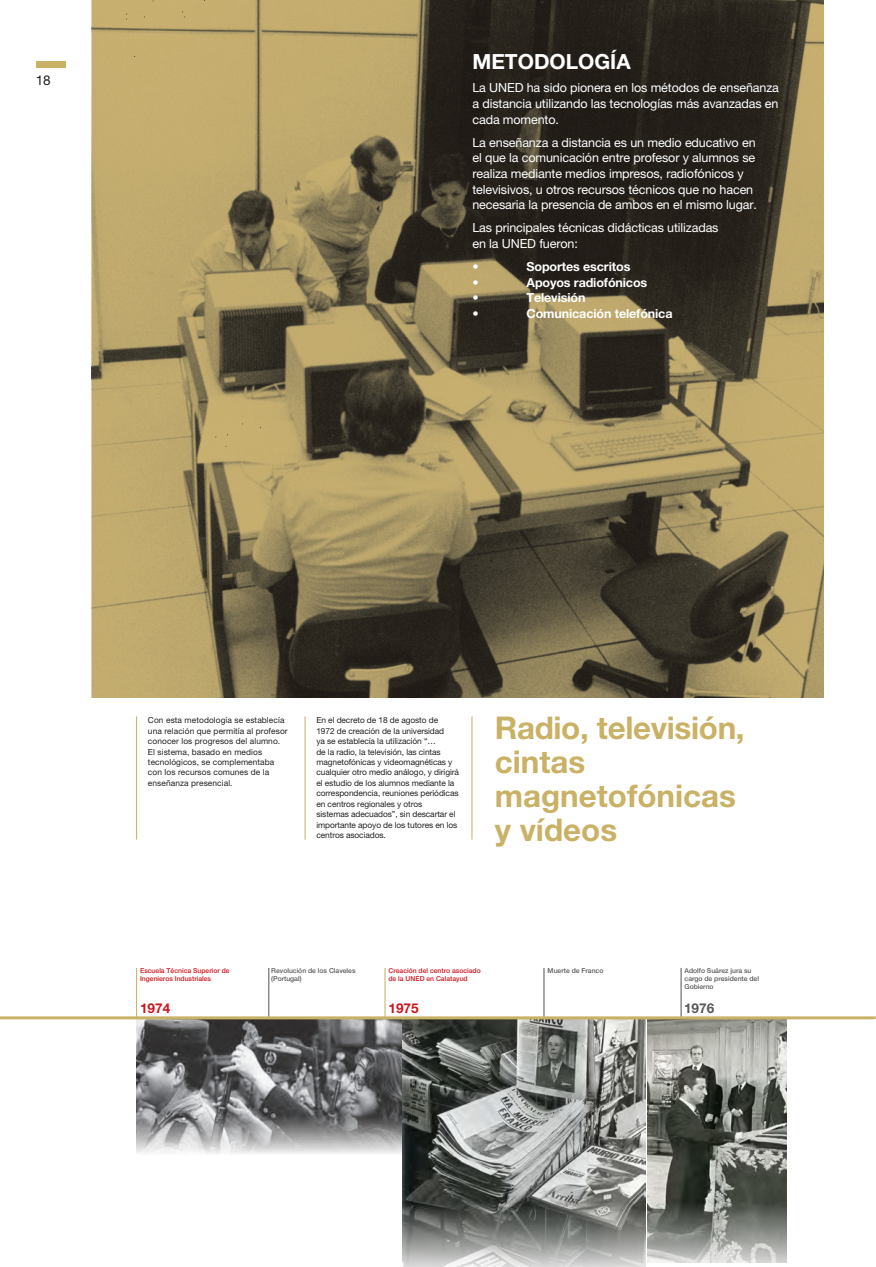
<style>
.page{position:relative;width:876px;height:1267px;background:#fff}
.page>*{position:absolute;margin:0;border:0;box-sizing:border-box;transform-origin:0 0}
.t1{font:700 31.35px/33.9px "Helvetica Neue";color:#c9b165}
.t2{font:700 20.85px "Helvetica Neue";color:#fff}
.t3{font:700 13.5px "Helvetica Neue";color:#cd151d}
.t4{font:700 13.5px "Helvetica Neue";color:#57585a}
.t5{font:13.5px "Helvetica Neue";color:#231f20}
.t6{font:12.6px/15.6px "Helvetica Neue";letter-spacing:-.01em;color:#fff}
.t7{font:700 12.6px "Helvetica Neue";letter-spacing:-.01em;color:#fff}
.t8{font:8.4px/10.5px "Helvetica Neue";letter-spacing:-.01em;color:#231f20}
.t9{font:8.4px/10.5px "Helvetica Neue";letter-spacing:.01em;color:#231f20}
.t10{font:500 6.75px/7.8px "Helvetica Neue";color:#57585a}
.t11{font:500 6.75px/7.8px "Helvetica Neue";color:#cd151d}
</style>
<div class="page">
<div style="left:36px;top:61px;width:30px;height:7px;background:#c9b165"></div>
<hr style="left:304px;top:716px;width:1px;height:123px;background:#c9b165">
<hr style="left:136px;top:716px;width:1px;height:123px;background:#c9b165">
<img style="left:92px;top:0;width:730px;height:697px">
<hr style="left:268px;top:967px;width:1px;height:49px;background:#57585a">
<hr style="left:543px;top:967px;width:1px;height:49px;background:#57585a">
<hr style="left:136px;top:967px;width:1px;height:49px;background:#c9b165">
<hr style="left:384px;top:967px;width:1px;height:49px;background:#c9b165">
<hr style="left:680px;top:967px;width:1px;height:49px;background:#57585a">
<hr style="left:471px;top:716px;width:1px;height:123px;background:#c9b165">
<img style="left:402px;top:1019px;width:243px;height:247px">
<img style="left:136px;top:1019px;width:265px;height:135px">
<img style="left:647px;top:1019px;width:139px;height:243px">
<hr style="left:0;top:1016px;width:873px;height:3px;background:#c9b165">
<p class="t5" style="left:36px;top:72px;width:17px">18</p>
<p class="t2" style="left:472px;top:49px;width:160px">METODOLOGÍA</p>
<p class="t6" style="left:472px;top:80px;width:308px;text-align:justify">La UNED ha sido pionera en los métodos de enseñanza a distancia utilizando las tecnologías más avanzadas en cada momento.</p>
<p class="t6" style="left:472px;top:134px;width:286px">La enseñanza a distancia es un medio educativo en el que la comunicación entre profesor y alumnos se realiza mediante medios impresos, radiofónicos y televisivos, u otros recursos técnicos que no hacen necesaria la presencia de ambos en el mismo lugar.</p>
<p class="t6" style="left:472px;top:220px;width:247px">Las principales técnicas didácticas utilizadas en la UNED fueron:</p>
<p class="t7" style="left:472px;top:259px;width:8px">•</p>
<p class="t7" style="left:526px;top:259px;width:105px">Soportes escritos</p>
<p class="t7" style="left:472px;top:274px;width:8px">•</p>
<p class="t7" style="left:526px;top:274px;width:122px">Apoyos radiofónicos</p>
<p class="t7" style="left:472px;top:290px;width:8px">•</p>
<p class="t7" style="left:526px;top:290px;width:60px">Televisión</p>
<p class="t7" style="left:472px;top:306px;width:8px">•</p>
<p class="t7" style="left:526px;top:306px;width:147px">Comunicación telefónica</p>
<p class="t9" style="left:148px;top:715px;width:141px">Con esta metodología se establecía una relación que permitía al profesor conocer los progresos del alumno.<br>El sistema, basado en medios tecnológicos, se complementaba con los recursos comunes de la enseñanza presencial.</p>
<p class="t8" style="left:316px;top:715px;width:144px">En el decreto de 18 de agosto de<br>1972 de creación de la universidad<br>ya se establecía la utilización “…<br>de la radio, la televisión, las cintas magnetofónicas y videomagnéticas y cualquier otro medio análogo, y dirigirá el estudio de los alumnos mediante la correspondencia, reuniones periódicas en centros regionales y otros<br>sistemas adecuados”, sin descartar el importante apoyo de los tutores en los centros asociados.</p>
<p class="t1" style="left:494px;top:710px;width:251px">Radio, televisión, cintas magnetofónicas y vídeos</p>
<p class="t11" style="left:140px;top:966px;width:91px">Escuela Técnica Superior de</p>
<p class="t10" style="left:547px;top:966px;width:57px">Muerte de Franco</p>
<p class="t11" style="left:140px;top:974px;width:73px">Ingenieros Industriales</p>
<p class="t11" style="left:388px;top:966px;width:94px">Creación del centro asociado de la UNED en Calatayud</p>
<p class="t10" style="left:684px;top:966px;width:76px">Adolfo Suárez jura su cargo de presidente del<br>Gobierno</p>
<p class="t3" style="left:140px;top:999px;width:32px">1974</p>
<p class="t3" style="left:388px;top:999px;width:32px">1975</p>
<p class="t4" style="left:683px;top:999px;width:32px">1976</p>
<p class="t10" style="left:271px;top:966px;width:86px">Revolución de los Claveles (Portugal)</p>
</div>
